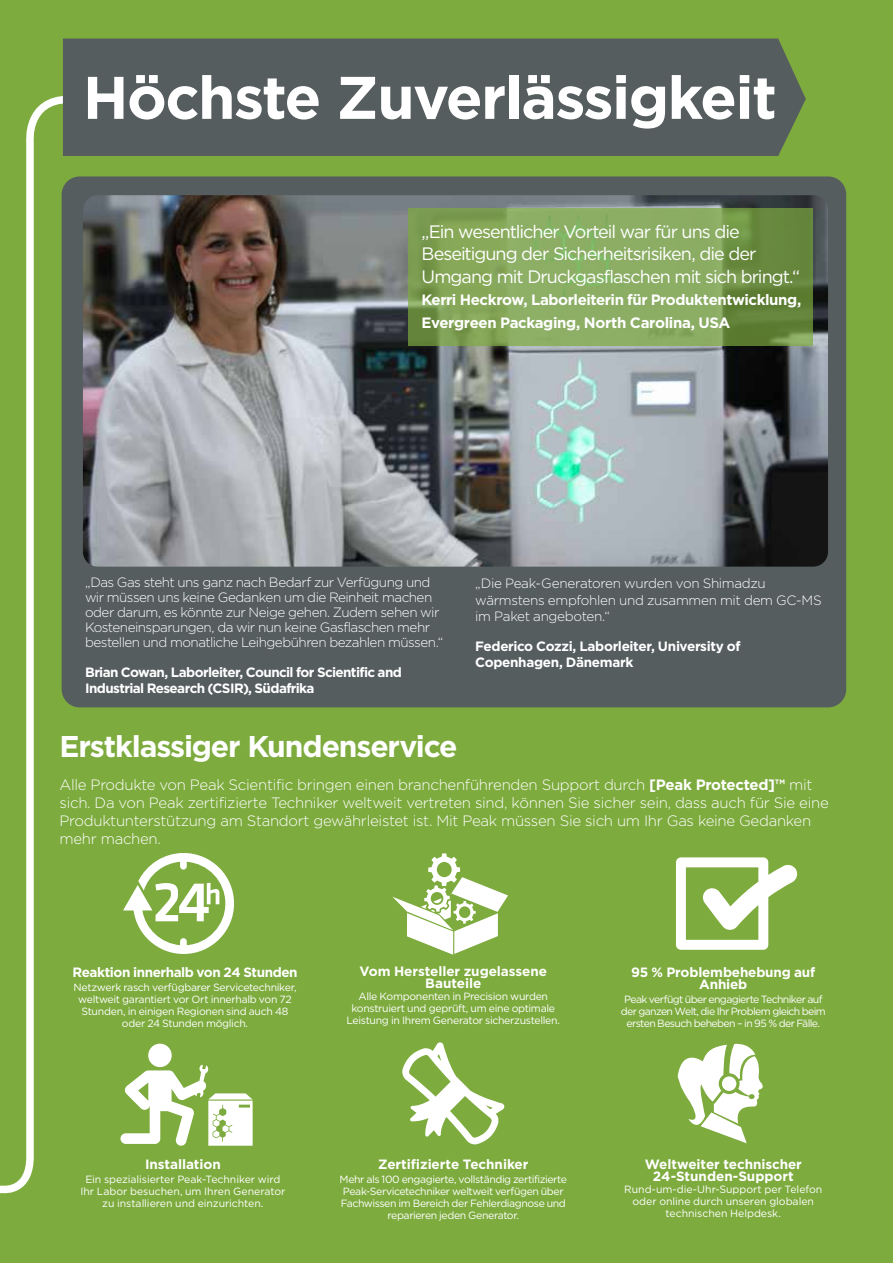
<style>
.page{position:relative;width:893px;height:1263px;background:#7dab3e}
.page>*{position:absolute;margin:0;border:0;box-sizing:border-box;transform-origin:0 0}
.t1{font:700 60px "Gotham";letter-spacing:-.025em;color:#fff}
.t2{font:700 30px "Gotham";letter-spacing:-.04em;color:#fff}
.t3{font:18px/22.5px "Gotham";letter-spacing:-.055em;color:#fff}
.t4{font:300 15px/18px "Gotham";letter-spacing:-.02em;color:#fff}
.t5{font:700 15px/22.5px "Gotham";letter-spacing:-.025em;color:#fff}
.t6{font:300 13.5px/15px "Gotham";letter-spacing:-.035em;color:#fff}
.t7{font:700 13.5px/16.5px "Gotham";letter-spacing:-.025em;color:#fff}
.t8{font:700 13.5px/12px "Gotham";letter-spacing:-.005em;color:#fff;text-align:center}
.t9{font:700 13.5px/16.5px "Gotham";letter-spacing:-.045em;color:#fff}
.t10{font:10.5px/12px "Gotham";letter-spacing:-.03em;color:#fff;text-align:center}
.t11{font:10.5px/12px "Gotham";letter-spacing:-.005em;color:#fff;text-align:center}
.t12{font:10.5px/12px "Gotham";letter-spacing:-.06em;color:#fff;text-align:center}
.s1{font-weight:700}
</style>
<div class="page">
<div style="left:62px;top:176px;width:784px;height:531px;background:#565d5f;border-radius:18px"></div>
<img style="left:102px;top:195px;width:726px;height:372px">
<svg style="left:408px;top:208px;width:404px;height:138px;background:#7fa156"></svg>
<svg style="left:0;top:96px;width:102px;height:1098px"></svg>
<div style="left:63px;top:39px;width:743px;height:117px;background:#565d5f"></div>
<svg style="left:402px;top:1042px;width:102px;height:103px"></svg>
<div style="left:148px;top:1044px;width:24px;height:23px;background:#fff;border-radius:50%"></div>
<svg style="left:120px;top:1064px;width:133px;height:82px"></svg>
<svg style="left:123px;top:853px;width:111px;height:101px"></svg>
<svg style="left:678px;top:1044px;width:85px;height:99px"></svg>
<div style="left:722px;top:1076px;width:14px;height:15px;background:#fff;border-radius:50%"></div>
<svg style="left:676px;top:857px;width:122px;height:93px"></svg>
<svg style="left:392px;top:853px;width:116px;height:102px"></svg>
<h1 class="t1" style="left:83px;top:63px;width:696px">Höchste Zuverlässigkeit</h1>
<h3 class="t3" style="left:421px;top:220px;width:380px">„Ein wesentlicher Vorteil war für uns die<br>Beseitigung der Sicherheitsrisiken, die der<br>Umgang mit Druckgasflaschen mit sich bringt.“</h3>
<h3 class="t5" style="left:421px;top:288px;width:381px">Kerri Heckrow, Laborleiterin für Produktentwicklung,<br>Evergreen Packaging, North Carolina, USA</h3>
<p class="t6" style="left:85px;top:575px;width:360px">„Das Gas steht uns ganz nach Bedarf zur Verfügung und wir müssen uns keine Gedanken um die Reinheit machen oder darum, es könnte zur Neige gehen. Zudem sehen wir Kosteneinsparungen, da wir nun keine Gasflaschen mehr bestellen und monatliche Leihgebühren bezahlen müssen.“</p>
<p class="t9" style="left:85px;top:663px;width:318px">Brian Cowan, Laborleiter, Council for Scientific and<br>Industrial Research (CSIR), Südafrika</p>
<h2 class="t2" style="left:60px;top:729px;width:400px">Erstklassiger Kundenservice</h2>
<p class="t6" style="left:475px;top:575px;width:348px;line-height:16.5px">„Die Peak-Generatoren wurden von Shimadzu wärmstens empfohlen und zusammen mit dem GC-MS im Paket angeboten.“</p>
<p class="t7" style="left:475px;top:637px;width:267px">Federico Cozzi, Laborleiter, University of<br>Copenhagen, Dänemark</p>
<p class="t4" style="left:60px;top:776px;width:771px">Alle Produkte von Peak Scientific bringen einen branchenführenden Support durch <span class="s1">[Peak Protected]™</span> mit sich. Da von Peak zertifizierte Techniker weltweit vertreten sind, können Sie sicher sein, dass auch für Sie eine Produktunterstützung am Standort gewährleistet ist. Mit Peak müssen Sie sich um Ihr Gas keine Gedanken mehr machen.</p>
<p class="t7" style="left:72px;top:963px;width:227px">Reaktion innerhalb von 24 Stunden</p>
<p class="t10" style="left:73px;top:981px;width:225px">Netzwerk rasch verfügbarer Servicetechniker, weltweit garantiert vor Ort innerhalb von 72<br>Stunden, in einigen Regionen sind auch 48 oder 24 Stunden möglich.</p>
<p class="t8" style="left:359px;top:964px;width:189px">Vom Hersteller zugelassene<br>Bauteile</p>
<p class="t10" style="left:346px;top:990px;width:215px">Alle Komponenten in Precision wurden konstruiert und geprüft, um eine optimale<br>Leistung in Ihrem Generator sicherzustellen.</p>
<p class="t8" style="left:145px;top:1158px;width:77px">Installation</p>
<p class="t11" style="left:80px;top:1173px;width:206px">Ein spezialisierter Peak-Techniker wird<br>Ihr Labor besuchen, um Ihren Generator zu installieren und einzurichten.</p>
<p class="t8" style="left:378px;top:1158px;width:152px">Zertifizierte Techniker</p>
<p class="t10" style="left:339px;top:1173px;width:229px">Mehr als 100 engagierte, vollständig zertifizierte Peak-Servicetechniker weltweit verfügen über Fachwissen im Bereich der Fehlerdiagnose und reparieren jeden Generator.</p>
<p class="t7" style="left:631px;top:965px;width:186px;line-height:12px;text-align:center">95 % Problembehebung auf<br>Anhieb</p>
<p class="t12" style="left:621px;top:993px;width:207px">Peak verfügt über engagierte Techniker auf der ganzen Welt, die Ihr Problem gleich beim ersten Besuch beheben – in 95 % der Fälle.</p>
<p class="t8" style="left:645px;top:1158px;width:159px">Weltweiter technischer<br>24-Stunden-Support</p>
<p class="t11" style="left:624px;top:1183px;width:200px">Rund-um-die-Uhr-Support per Telefon oder online durch unseren globalen technischen Helpdesk.</p>
</div>
